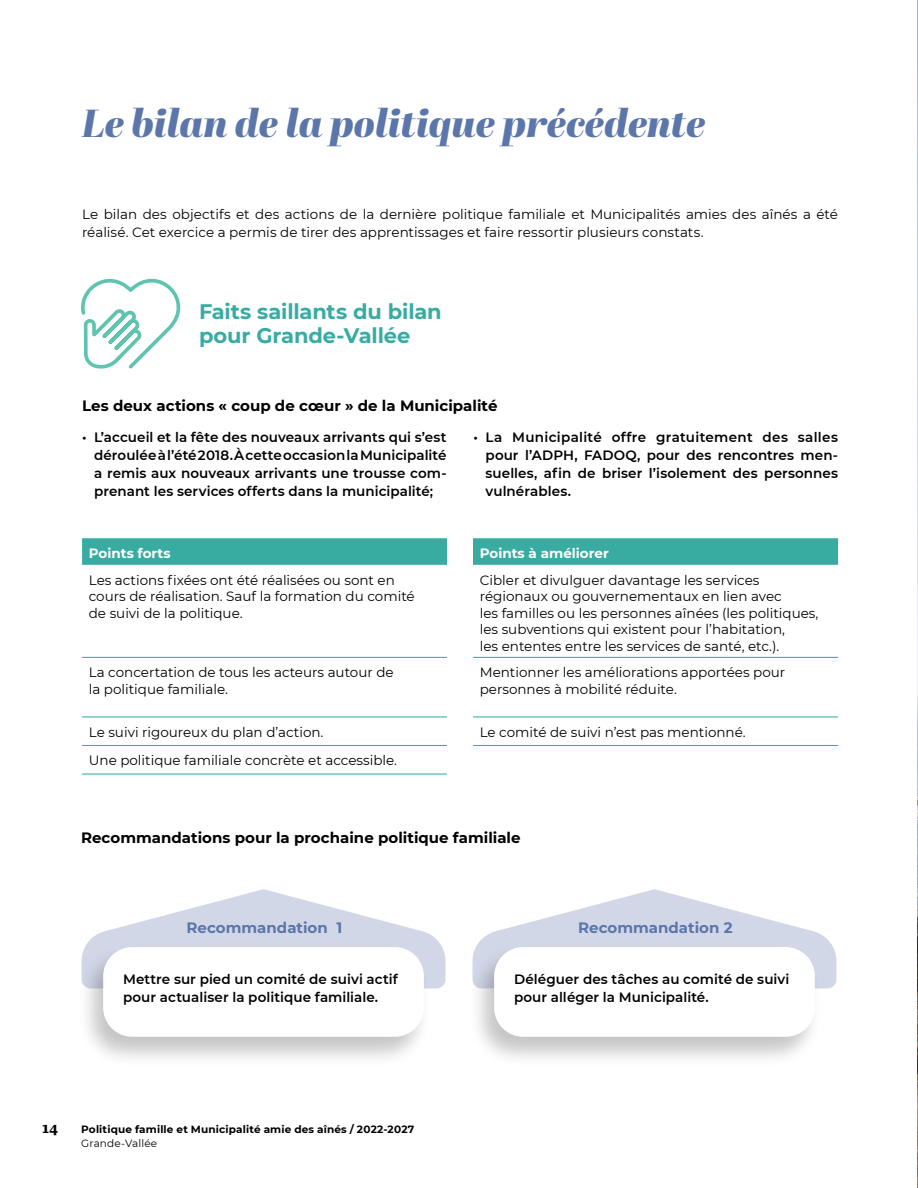
<style>
.page{position:relative;width:918px;height:1188px;background:#fff}
.page>*{position:absolute;margin:0;border:0;box-sizing:border-box;transform-origin:0 0}
.t1{font:italic 39px "Abril Fatface";letter-spacing:-.005em;color:#5b76aa}
.t2{font:700 21px/24px "Montserrat";letter-spacing:-.01em;color:#38aca1}
.t3{font:700 15px "Montserrat";color:#000}
.t4{font:700 15px "Montserrat";color:#5b76aa}
.t5{font:700 15px "Abril Text";color:#000}
.t6{font:13.5px/16.5px "Montserrat";color:#000}
.t7{font:600 13.5px/18px "Montserrat";letter-spacing:.005em;color:#000;text-align:justify}
.t8{font:700 13.5px "Montserrat";color:#fff}
.t9{font:700 10.5px "Montserrat";letter-spacing:.015em;color:#000}
.t10{font:10.5px "Montserrat";letter-spacing:.01em;color:#000}
</style>
<div class="page">
<img style="left:917px;top:0;width:1px;height:1188px">
<svg style="left:197px;top:538px;width:641px;height:27px;background:#3bada2"></svg>
<hr style="left:82px;top:657px;width:391px;height:1px;background:#38aca1">
<hr style="left:473px;top:657px;width:365px;height:1px;background:#38aca1">
<hr style="left:82px;top:716px;width:391px;height:1px;background:#38aca1">
<hr style="left:473px;top:716px;width:365px;height:1px;background:#38aca1">
<hr style="left:82px;top:745px;width:391px;height:1px;background:#38aca1">
<hr style="left:473px;top:745px;width:365px;height:1px;background:#38aca1">
<hr style="left:82px;top:774px;width:391px;height:1px;background:#38aca1">
<svg style="left:197px;top:889px;width:249px;height:99px"></svg>
<div style="left:78px;top:944px;width:354px;height:124px;background:#000;opacity:.23"></div>
<div style="left:103px;top:947px;width:321px;height:90px;background:#fff;border-radius:29px"></div>
<svg style="left:478px;top:889px;width:358px;height:99px"></svg>
<div style="left:469px;top:944px;width:354px;height:124px;background:#000;opacity:.23"></div>
<div style="left:494px;top:947px;width:321px;height:90px;background:#fff;border-radius:29px"></div>
<svg style="left:78px;top:278px;width:119px;height:790px"></svg>
<div style="left:447px;top:525px;width:26px;height:267px;background:#fff"></div>
<h1 class="t1" style="left:82px;top:96px;width:625px">Le bilan de la politique précédente</h1>
<p class="t6" style="left:82px;top:205px;width:757px;line-height:18px">Le bilan des objectifs et des actions de la dernière politique familiale et Municipalités amies des aînés a été réalisé. Cet exercice a permis de tirer des apprentissages et faire ressortir plusieurs constats.</p>
<h2 class="t2" style="left:199px;top:298px;width:244px">Faits saillants du bilan pour Grande-Vallée</h2>
<p class="t3" style="left:82px;top:394px;width:417px">Les deux actions « coup de cœur » de la Municipalité</p>
<p class="t7" style="left:94px;top:428px;width:354px;text-indent:-12px">• L’accueil et la fête des nouveaux arrivants qui s’est déroulée à l’été 2018. À cette occasion la Municipalité a remis aux nouveaux arrivants une trousse com&shy;prenant les services offerts dans la municipalité;</p>
<p class="t7" style="left:486px;top:428px;width:354px;text-indent:-12px">• La Municipalité offre gratuitement des salles pour l’ADPH, FADOQ, pour des rencontres men&shy;suelles, afin de briser l’isolement des personnes vulnérables.</p>
<p class="t8" style="left:89px;top:544px;width:83px">Points forts</p>
<p class="t8" style="left:480px;top:544px;width:131px">Points à améliorer</p>
<p class="t6" style="left:89px;top:571px;width:327px">Les actions fixées ont été réalisées ou sont en cours de réalisation. Sauf la formation du comité de suivi de la politique.</p>
<p class="t6" style="left:480px;top:571px;width:340px">Cibler et divulguer davantage les services régionaux ou gouvernementaux en lien avec<br>les familles ou les personnes aînées (les politiques, les subventions qui existent pour l’habitation,<br>les ententes entre les services de santé, etc.).</p>
<p class="t6" style="left:89px;top:664px;width:306px">La concertation de tous les acteurs autour de la politique familiale.</p>
<p class="t6" style="left:480px;top:664px;width:307px">Mentionner les améliorations apportées pour personnes à mobilité réduite.</p>
<p class="t6" style="left:89px;top:723px;width:236px">Le suivi rigoureux du plan d’action.</p>
<p class="t6" style="left:480px;top:723px;width:268px">Le comité de suivi n’est pas mentionné.</p>
<p class="t6" style="left:89px;top:752px;width:310px">Une politique familiale concrète et accessible.</p>
<p class="t3" style="left:81px;top:827px;width:441px">Recommandations pour la prochaine politique familiale</p>
<p class="t4" style="left:186px;top:917px;width:157px">Recommandation 1</p>
<p class="t4" style="left:578px;top:917px;width:156px">Recommandation 2</p>
<p class="t7" style="left:123px;top:970px;width:276px">Mettre sur pied un comité de suivi actif pour actualiser la politique familiale.</p>
<p class="t5" style="left:42px;top:1117px;width:17px">14</p>
<p class="t9" style="left:81px;top:1122px;width:335px">Politique famille et Municipalité amie des aînés / 2022-2027</p>
<p class="t10" style="left:81px;top:1136px;width:78px">Grande-Vallée</p>
<p class="t7" style="left:514px;top:970px;width:277px">Déléguer des tâches au comité de suivi pour alléger la Municipalité.</p>
</div>
